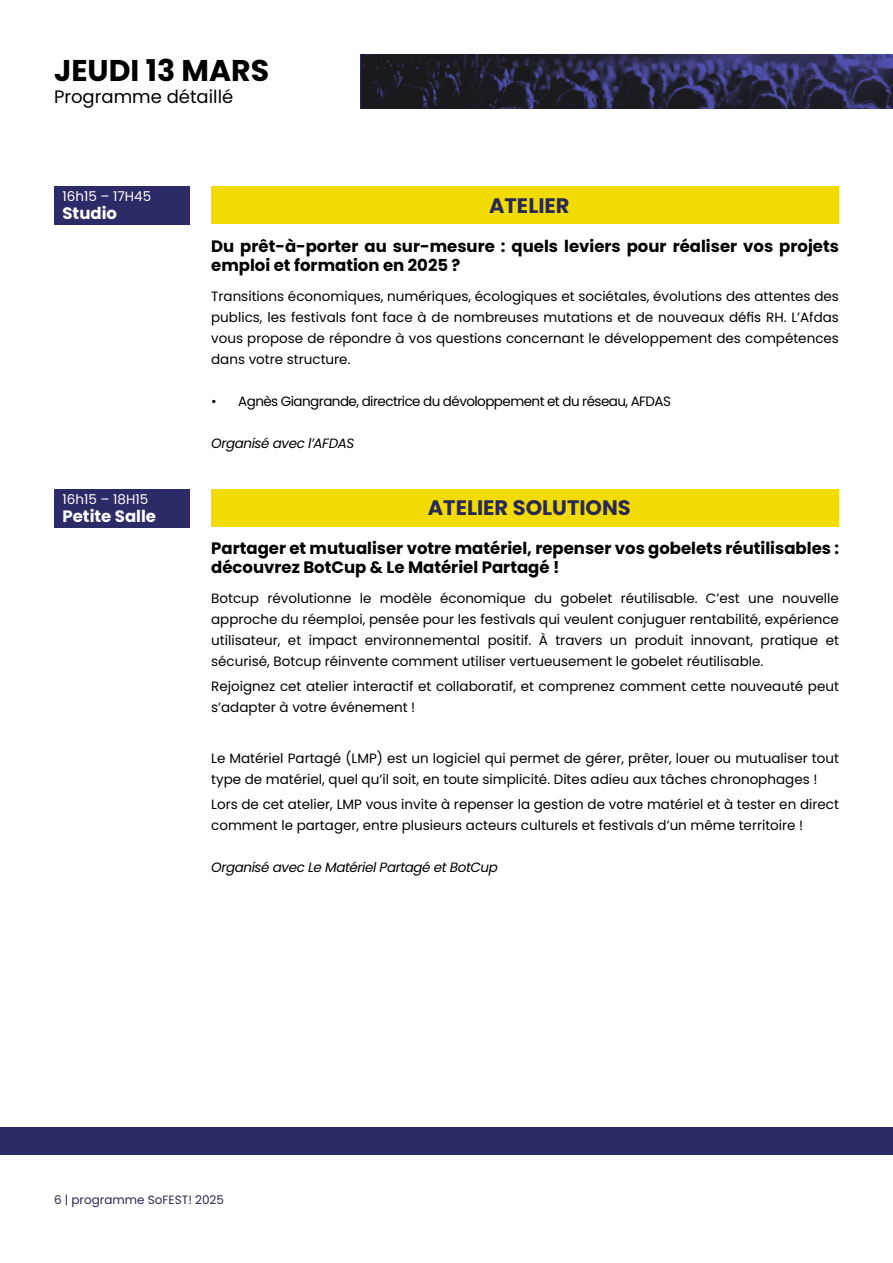
<style>
.page{position:relative;width:893px;height:1263px;background:#fff}
.page>*{position:absolute;margin:0;border:0;box-sizing:border-box;transform-origin:0 0}
.t1{font:700 30px "Poppins";color:#000}
.t2{font:700 21px "Poppins";color:#2a2854}
.t3{font:18px "Poppins";color:#000}
.t4{font:700 16.5px/19.5px "Poppins";color:#000}
.t5{font:700 16.5px "Poppins";color:#fff}
.t6{font:13.5px/21px "Poppins";color:#000}
.t7{font:13.5px "Poppins";letter-spacing:-.04em;color:#000}
.t8{font:italic 13.5px "Poppins";letter-spacing:-.03em;color:#000}
.t9{font:13.5px "Poppins";color:#fff}
.t10{font:12px "Poppins";color:#2a2854}
</style>
<div class="page">
<div style="left:0;top:1128px;width:893px;height:27px;background:#2a2b67"></div>
<div style="left:54px;top:186px;width:136px;height:19px;background:#2a2b67"></div>
<div style="left:54px;top:201px;width:136px;height:23px;background:#2a2b67"></div>
<div style="left:211px;top:186px;width:628px;height:38px;background:#f1db00"></div>
<div style="left:211px;top:489px;width:628px;height:38px;background:#f1db00"></div>
<img style="left:360px;top:54px;width:533px;height:54px">
<div style="left:54px;top:489px;width:136px;height:19px;background:#2a2b67"></div>
<div style="left:54px;top:504px;width:136px;height:23px;background:#2a2b67"></div>
<h1 class="t1" style="left:54px;top:53px;width:217px">JEUDI 13 MARS</h1>
<h3 class="t3" style="left:54px;top:87px;width:181px">Programme détaillé</h3>
<p class="t9" style="left:63px;top:188px;width:90px">16h15 – 17H45</p>
<p class="t5" style="left:63px;top:203px;width:56px">Studio</p>
<h2 class="t2" style="left:489px;top:193px;width:82px">ATELIER</h2>
<p class="t4" style="left:211px;top:236px;width:629px">Du prêt-à-porter au sur-mesure : quels leviers pour réaliser vos projets emploi et formation en 2025 ?</p>
<p class="t6" style="left:211px;top:286px;width:629px;text-align:justify">Transitions économiques, numériques, écologiques et sociétales, évolutions des attentes des publics, les festivals font face à de nombreuses mutations et de nouveaux défis RH. L’Afdas vous propose de répondre à vos questions concernant le développement des compétences dans votre structure.</p>
<p class="t7" style="left:211px;top:393px;width:461px">• Agnès Giangrande, directrice du dévoloppement et du réseau, AFDAS</p>
<p class="t8" style="left:211px;top:435px;width:145px">Organisé avec l’AFDAS</p>
<p class="t9" style="left:63px;top:491px;width:87px">16h15 – 18H15</p>
<p class="t5" style="left:63px;top:506px;width:95px">Petite Salle</p>
<h2 class="t2" style="left:428px;top:495px;width:205px">ATELIER SOLUTIONS</h2>
<p class="t4" style="left:211px;top:538px;width:629px">Partager et mutualiser votre matériel, repenser vos gobelets réutilisables : découvrez BotCup &amp; Le Matériel Partagé !</p>
<p class="t6" style="left:211px;top:588px;width:629px;text-align:justify">Botcup révolutionne le modèle économique du gobelet réutilisable. C’est une nouvelle approche du réemploi, pensée pour les festivals qui veulent conjuguer rentabilité, expérience utilisateur, et impact environnemental positif. À travers un produit innovant, pratique et sécurisé, Botcup réinvente comment utiliser vertueusement le gobelet réutilisable.</p>
<p class="t6" style="left:211px;top:676px;width:629px">Rejoignez cet atelier interactif et collaboratif, et comprenez comment cette nouveauté peut s’adapter à votre événement !</p>
<p class="t6" style="left:211px;top:748px;width:629px">Le Matériel Partagé (LMP) est un logiciel qui permet de gérer, prêter, louer ou mutualiser tout type de matériel, quel qu’il soit, en toute simplicité. Dites adieu aux tâches chronophages !</p>
<p class="t6" style="left:211px;top:794px;width:629px">Lors de cet atelier, LMP vous invite à repenser la gestion de votre matériel et à tester en direct comment le partager, entre plusieurs acteurs culturels et festivals d’un même territoire !</p>
<p class="t8" style="left:211px;top:859px;width:288px">Organisé avec Le Matériel Partagé et BotCup</p>
<p class="t10" style="left:54px;top:1192px;width:171px">6 | programme SoFEST! 2025</p>
</div>
